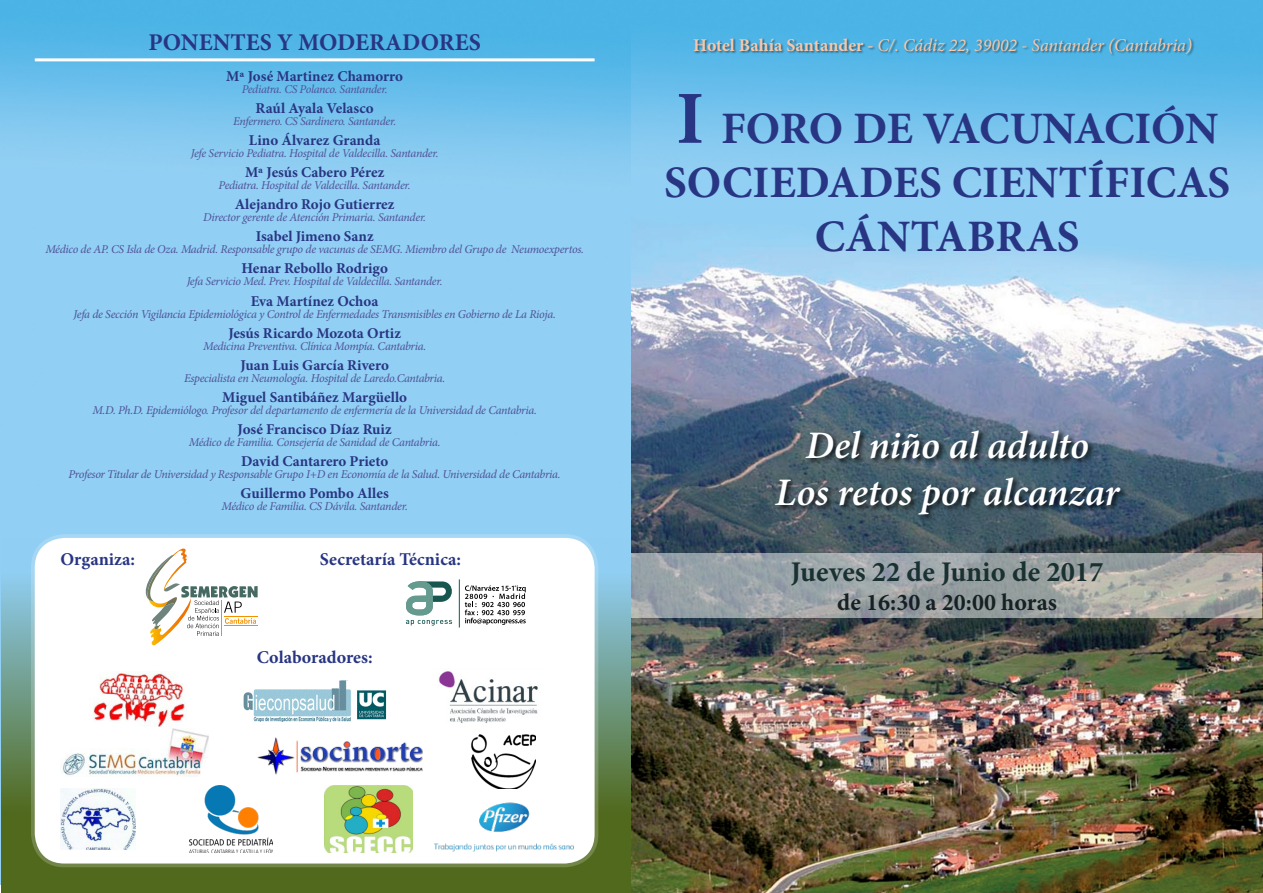
<style>
.page{position:relative;width:1263px;height:893px;background:#fff}
.page>*{position:absolute;margin:0;border:0;box-sizing:border-box;transform-origin:0 0}
.t1{font:700 45px/54px "Minion Pro";color:#283583;text-align:center}
.t2{font:italic 600 39px/46.8px "Minion Pro";letter-spacing:-.005em;color:#fff;text-align:center}
.t3{font:700 28.5px "Minion Pro";color:#1a3131}
.t4{font:700 24px "Minion Pro";color:#283583}
.t5{font:700 24px "Minion Pro";color:#162124}
.t6{font:italic 18px "Minion Pro";letter-spacing:-.005em;color:#f8c7a9}
.t7{font:700 18px "Minion Pro";color:#283583}
.t8{font:700 15px "Minion Pro";color:#283583}
.t9{font:italic 12px "Minion Pro";letter-spacing:-.025em;color:#505398}
.s1{font-weight:700;font-style:normal}
.s2{font-size:75px}
</style>
<div class="page">
<img style="left:0;top:0;width:631px;height:884px">
<img style="left:631px;top:0;width:632px;height:893px">
<svg style="left:1px;top:538px;width:630px;height:354px;background:#628456"></svg>
<div style="left:35px;top:538px;width:560px;height:325px;background:#fff;border-radius:30px"></div>
<div style="left:31px;top:534px;width:567px;height:333px;border:8px solid #fff;border-radius:30px"></div>
<div style="left:774px;top:428px;width:353px;height:94px;background:#000;opacity:.75"></div>
<div style="left:693px;top:38px;width:502px;height:19px;background:#000;opacity:.5"></div>
<svg style="left:631px;top:554px;width:631px;height:64px;background:#a0a5a5"></svg>
<hr style="left:35px;top:58px;width:560px;height:3px;background:#fff">
<img style="left:243px;top:681px;width:144px;height:40px">
<img style="left:93px;top:671px;width:94px;height:56px">
<img style="left:438px;top:671px;width:100px;height:52px">
<img style="left:60px;top:728px;width:149px;height:48px">
<img style="left:257px;top:737px;width:166px;height:38px">
<img style="left:472px;top:734px;width:64px;height:55px">
<img style="left:60px;top:788px;width:75px;height:61px">
<img style="left:189px;top:785px;width:83px;height:68px">
<img style="left:324px;top:785px;width:88px;height:68px">
<img style="left:434px;top:802px;width:140px;height:50px">
<svg style="left:145px;top:549px;width:113px;height:96px"></svg>
<hr style="left:224px;top:616px;width:34px;height:1px;background:#f39200">
<hr style="left:224px;top:625px;width:34px;height:1px;background:#f39200">
<svg style="left:406px;top:581px;width:47px;height:45px"></svg>
<hr style="left:459px;top:579px;width:1px;height:48px;background:#175750">
<svg style="left:465px;top:585px;width:61px;height:40px"></svg>
<h3 class="t4" style="left:149px;top:25px;width:334px">PONENTES Y MODERADORES</h3>
<p class="t8" style="left:226px;top:65px;width:178px">Mª José Martinez Chamorro</p>
<p class="t9" style="left:242px;top:81px;width:147px">Pediatra. CS Polanco. Santander.</p>
<p class="t8" style="left:256px;top:97px;width:120px">Raúl Ayala Velasco</p>
<p class="t9" style="left:233px;top:113px;width:164px">Enfermero. CS Sardinero. Santander.</p>
<p class="t8" style="left:249px;top:130px;width:133px">Lino Álvarez Granda</p>
<p class="t9" style="left:191px;top:145px;width:249px">Jefe Servicio Pediatra. Hospital de Valdecilla. Santander.</p>
<p class="t8" style="left:245px;top:162px;width:141px">Mª Jesús Cabero Pérez</p>
<p class="t9" style="left:219px;top:177px;width:194px">Pediatra. Hospital de Valdecilla. Santander.</p>
<p class="t8" style="left:235px;top:194px;width:161px">Alejandro Rojo Gutierrez</p>
<p class="t9" style="left:203px;top:209px;width:224px">Director gerente de Atención Primaria. Santander.</p>
<p class="t8" style="left:256px;top:226px;width:120px">Isabel Jimeno Sanz</p>
<p class="t9" style="left:45px;top:241px;width:540px">Médico de AP. CS Isla de Oza. Madrid. Responsable grupo de vacunas de SEMG. Miembro del Grupo de Neumoexpertos.</p>
<p class="t8" style="left:241px;top:258px;width:148px">Henar Rebollo Rodrigo</p>
<p class="t9" style="left:187px;top:273px;width:257px">Jefa Servicio Med. Prev. Hospital de Valdecilla. Santander.</p>
<p class="t8" style="left:251px;top:290px;width:129px">Eva Martínez Ochoa</p>
<p class="t9" style="left:74px;top:305px;width:484px">Jefa de Sección Vigilancia Epidemiológica y Control de Enfermedades Transmisibles en Gobierno de La Rioja.</p>
<p class="t8" style="left:228px;top:322px;width:174px">Jesús Ricardo Mozota Ortiz</p>
<p class="t9" style="left:203px;top:338px;width:225px">Medicina Preventiva. Clínica Mompía. Cantabria.</p>
<p class="t8" style="left:240px;top:354px;width:150px">Juan Luis García Rivero</p>
<p class="t9" style="left:184px;top:370px;width:263px">Especialista en Neumología. Hospital de Laredo.Cantabria.</p>
<p class="t8" style="left:222px;top:387px;width:186px">Miguel Santibáñez Margüello</p>
<p class="t9" style="left:92px;top:402px;width:446px">M.D. Ph.D. Epidemiólogo. Profesor del departamento de enfermería de la Universidad de Cantabria.</p>
<p class="t8" style="left:238px;top:419px;width:156px">José Francisco Díaz Ruiz</p>
<p class="t9" style="left:189px;top:434px;width:253px">Médico de Familia. Consejería de Sanidad de Cantabria.</p>
<p class="t8" style="left:241px;top:451px;width:149px">David Cantarero Prieto</p>
<p class="t9" style="left:69px;top:466px;width:494px">Profesor Titular de Universidad y Responsable Grupo I+D en Economía de la Salud. Universidad de Cantabria.</p>
<p class="t8" style="left:241px;top:483px;width:150px">Guillermo Pombo Alles</p>
<p class="t9" style="left:221px;top:498px;width:188px">Médico de Familia. CS Dávila. Santander.</p>
<h3 class="t7" style="left:60px;top:546px;width:76px">Organiza:</h3>
<h3 class="t7" style="left:320px;top:546px;width:143px">Secretaría Técnica:</h3>
<h3 class="t7" style="left:257px;top:645px;width:117px">Colaboradores:</h3>
<h3 class="t6" style="left:693px;top:33px;width:500px"><span class="s1">Hotel Bahía Santander -</span> C/. Cádiz 22, 39002 - Santander (Cantabria)</h3>
<h1 class="t1" style="left:664px;top:101px;width:567px"><span class="s2">I</span> FORO DE VACUNACIÓN<br>SOCIEDADES CIENTÍFICAS<br>CÁNTABRAS</h1>
<h2 class="t2" style="left:775px;top:422px;width:346px">Del niño al adulto<br>Los retos por alcanzar</h2>
<h3 class="t3" style="left:791px;top:552px;width:314px">Jueves 22 de Junio de 2017</h3>
<h3 class="t5" style="left:837px;top:585px;width:221px">de 16:30 a 20:00 horas</h3>
</div>
